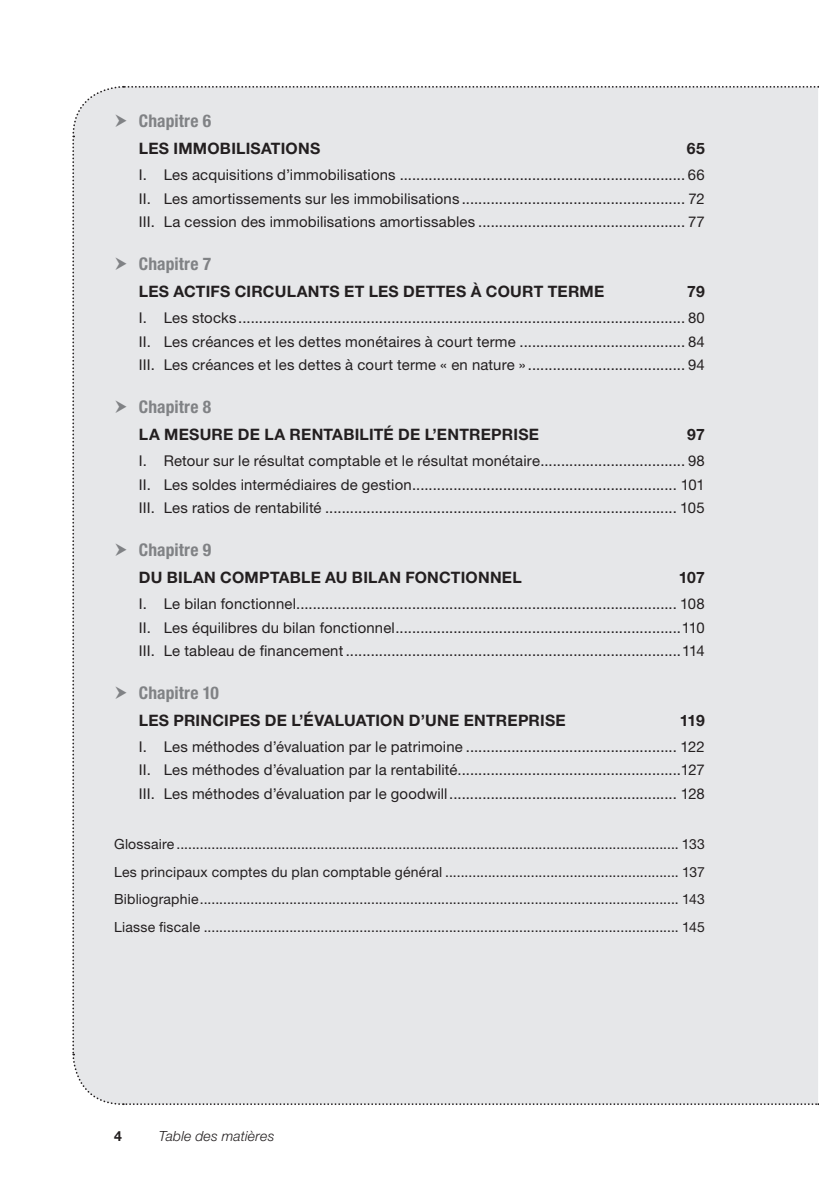
<style>
.page{position:relative;width:819px;height:1191px;background:#fff}
.page>*{position:absolute;margin:0;border:0;box-sizing:border-box;transform-origin:0 0}
.t1{font:700 condensed 17.5px "Helvetica Neue LT Std";letter-spacing:.005em;color:#808285}
.t2{font:700 15.75px "Helvetica Neue LT Std";letter-spacing:.015em;color:#231f20}
.t3{font:14.88px/23.4px "Helvetica Neue LT Std";letter-spacing:.01em;color:#231f20;text-align:justify}
.t4{font:14px/27.7px "Helvetica Neue LT Std";letter-spacing:.015em;color:#231f20;text-align:justify}
.t5{font:italic 300 14px "Helvetica Neue LT Std";letter-spacing:.015em;color:#231f20}
.t6{font:700 14px "Helvetica Neue LT Std";color:#231f20}
</style>
<div class="page">
<div style="left:72px;top:85px;width:747px;height:1020px;background:#e6e7e9"></div>
<p class="t1" style="left:139px;top:110px;width:74px">Chapitre 6</p>
<p class="t2" style="left:139px;top:139px;width:183px">LES IMMOBILISATIONS</p>
<p class="t2" style="left:686px;top:139px;width:19px">65</p>
<p class="t3" style="left:139px;top:163px;width:567px">I. Les acquisitions d’immobilisations ..................................................................... 66<br>II. Les amortissements sur les immobilisations ...................................................... 72<br>III. La cession des immobilisations amortissables .................................................. 77</p>
<p class="t1" style="left:139px;top:253px;width:74px">Chapitre 7</p>
<p class="t2" style="left:139px;top:282px;width:467px">LES ACTIFS CIRCULANTS ET LES DETTES À COURT TERME</p>
<p class="t2" style="left:687px;top:282px;width:19px">79</p>
<p class="t3" style="left:139px;top:306px;width:567px">I. Les stocks............................................................................................................ 80<br>II. Les créances et les dettes monétaires à court terme ........................................ 84<br>III. Les créances et les dettes à court terme « en nature » ...................................... 94</p>
<p class="t1" style="left:139px;top:396px;width:74px">Chapitre 8</p>
<p class="t2" style="left:139px;top:425px;width:401px">LA MESURE DE LA RENTABILITÉ DE L’ENTREPRISE</p>
<p class="t2" style="left:687px;top:425px;width:19px">97</p>
<p class="t3" style="left:139px;top:449px;width:567px">I. Retour sur le résultat comptable et le résultat monétaire................................... 98<br>II. Les soldes intermédiaires de gestion................................................................ 101<br>III. Les ratios de rentabilité ..................................................................................... 105</p>
<p class="t1" style="left:139px;top:539px;width:74px">Chapitre 9</p>
<p class="t2" style="left:139px;top:567px;width:384px">DU BILAN COMPTABLE AU BILAN FONCTIONNEL</p>
<p class="t2" style="left:678px;top:567px;width:28px">107</p>
<p class="t3" style="left:139px;top:592px;width:567px">I. Le bilan fonctionnel............................................................................................ 108<br>II. Les équilibres du bilan fonctionnel.....................................................................110<br>III. Le tableau de financement .................................................................................114</p>
<p class="t1" style="left:139px;top:682px;width:81px">Chapitre 10</p>
<p class="t2" style="left:139px;top:710px;width:428px">LES PRINCIPES DE L’ÉVALUATION D’UNE ENTREPRISE</p>
<p class="t2" style="left:680px;top:710px;width:26px">119</p>
<p class="t3" style="left:139px;top:734px;width:567px">I. Les méthodes d’évaluation par le patrimoine ................................................... 122<br>II. Les méthodes d’évaluation par la rentabilité......................................................127<br>III. Les méthodes d’évaluation par le goodwill....................................................... 128</p>
<p class="t4" style="left:114px;top:830px;width:592px">Glossaire ................................................................................................................................. 133<br>Les principaux comptes du plan comptable général ............................................................ 137<br>Bibliographie........................................................................................................................... 143<br>Liasse fiscale .......................................................................................................................... 145</p>
<p class="t6" style="left:114px;top:1127px;width:9px">4</p>
<p class="t5" style="left:159px;top:1128px;width:117px">Table des matières</p>
</div>
